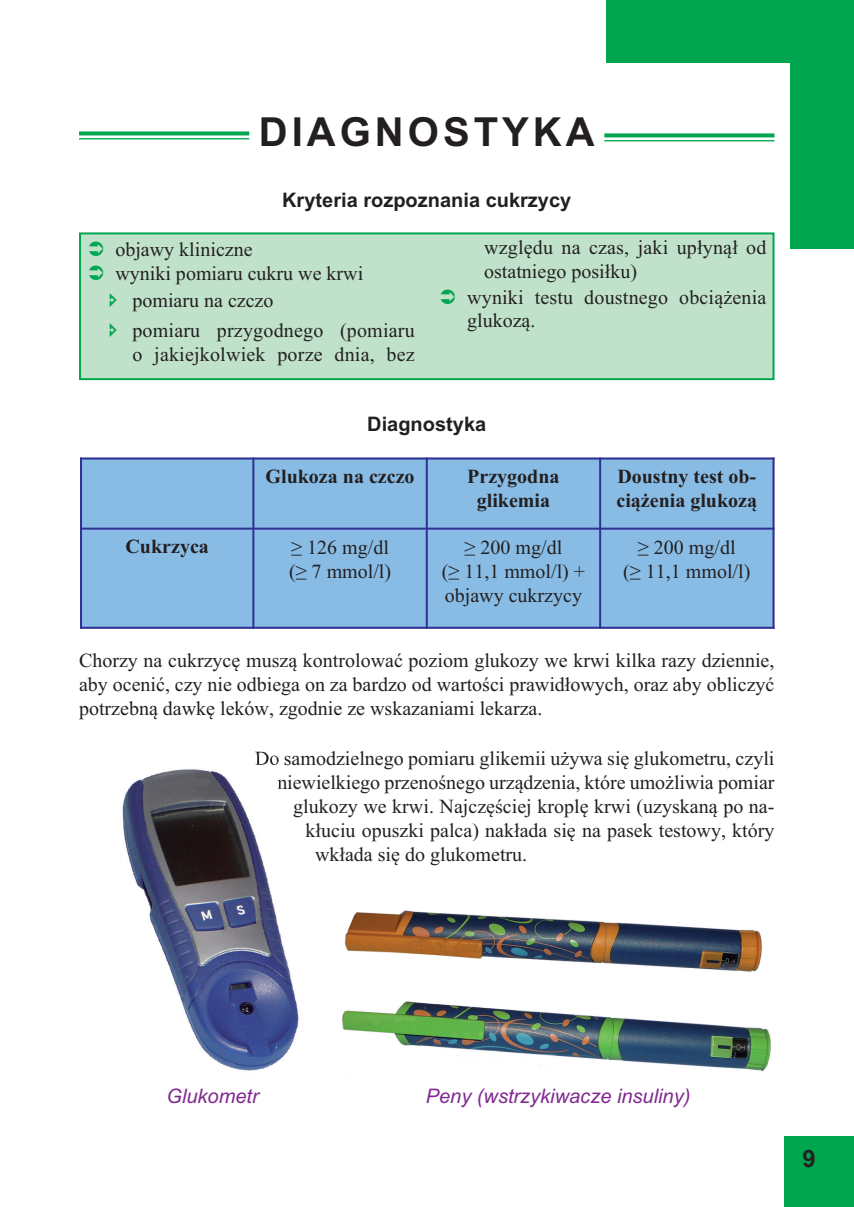
<style>
.page{position:relative;width:854px;height:1207px;background:#fff}
.page>*{position:absolute;margin:0;border:0;box-sizing:border-box;transform-origin:0 0}
.t1{font:700 40px "Arial";letter-spacing:.1em;color:#231f20}
.t2{font:700 24px "Arial";color:#231f20}
.t3{font:20px/24px "Times New Roman";color:#231f20}
.t4{font:700 20px/24px "Times New Roman";color:#231f20;text-align:center}
.t5{font:700 20px "Arial";color:#231f20}
.t6{font:italic 20px "Arial";color:#802990}
</style>
<div class="page">
<div style="left:606px;top:0;width:247px;height:63px;background:#00a54f"></div>
<div style="left:790px;top:0;width:63px;height:248px;background:#00a54f"></div>
<div style="left:784px;top:1136px;width:69px;height:70px;background:#00a54f"></div>
<svg style="left:79px;top:131px;width:170px;height:4px"></svg>
<hr style="left:79px;top:138px;width:170px;height:1px;background:#00a54f">
<svg style="left:604px;top:133px;width:170px;height:4px"></svg>
<hr style="left:604px;top:140px;width:170px;height:1px;background:#00a54f">
<div style="left:81px;top:234px;width:691px;height:144px;background:#c0e2ca"></div>
<div style="left:79px;top:232px;width:695px;height:148px;border:2px solid #00a54f"></div>
<img style="left:122px;top:764px;width:177px;height:307px">
<img style="left:257px;top:755px;width:21px;height:9px">
<svg style="left:277px;top:778px;width:6px;height:10px"></svg>
<img style="left:345px;top:910px;width:417px;height:62px">
<img style="left:342px;top:1001px;width:429px;height:71px">
<div style="left:82px;top:459px;width:170px;height:68px;background:#88bce5"></div>
<div style="left:254px;top:459px;width:172px;height:68px;background:#88bce5"></div>
<div style="left:428px;top:459px;width:171px;height:68px;background:#88bce5"></div>
<div style="left:601px;top:459px;width:171px;height:68px;background:#88bce5"></div>
<div style="left:82px;top:529px;width:170px;height:97px;background:#88bce5"></div>
<div style="left:254px;top:529px;width:172px;height:97px;background:#88bce5"></div>
<div style="left:428px;top:529px;width:171px;height:97px;background:#88bce5"></div>
<div style="left:601px;top:529px;width:171px;height:97px;background:#88bce5"></div>
<hr style="left:80px;top:457px;width:2px;height:171px;background:#2e3092">
<hr style="left:252px;top:457px;width:2px;height:171px;background:#2e3092">
<hr style="left:426px;top:457px;width:2px;height:171px;background:#2e3092">
<hr style="left:599px;top:457px;width:2px;height:171px;background:#2e3092">
<hr style="left:772px;top:457px;width:2px;height:171px;background:#2e3092">
<hr style="left:80px;top:457px;width:694px;height:2px;background:#2e3092">
<hr style="left:80px;top:527px;width:694px;height:2px;background:#2e3092">
<hr style="left:80px;top:626px;width:694px;height:2px;background:#2e3092">
<h1 class="t1" style="left:259px;top:109px;width:337px">DIAGNOSTYKA</h1>
<p class="t5" style="left:282px;top:188px;width:290px">Kryteria rozpoznania cukrzycy</p>
<p class="t3" style="left:115px;top:237px;width:249px">objawy kliniczne<br>wyniki pomiaru cukru we krwi</p>
<p class="t3" style="left:132px;top:286px;width:284px;line-height:29px">pomiaru na czczo<br>pomiaru przygodnego (pomiaru</p>
<p class="t3" style="left:132px;top:342px;width:284px">o jakiejkolwiek porze dnia, bez</p>
<p class="t3" style="left:484px;top:235px;width:284px">względu na czas, jaki upłynął od</p>
<p class="t3" style="left:484px;top:259px;width:154px">ostatniego posiłku)</p>
<p class="t3" style="left:467px;top:285px;width:301px">wyniki testu doustnego obciążenia</p>
<p class="t3" style="left:467px;top:307px;width:70px">glukozą.</p>
<p class="t5" style="left:367px;top:412px;width:120px">Diagnostyka</p>
<p class="t4" style="left:265px;top:464px;width:150px">Glukoza na czczo</p>
<p class="t4" style="left:467px;top:464px;width:94px">Przygodna glikemia</p>
<p class="t4" style="left:616px;top:464px;width:142px;text-align:left">Doustny test ob&shy;ciążenia glukozą</p>
<p class="t4" style="left:125px;top:534px;width:85px">Cukrzyca</p>
<p class="t3" style="left:289px;top:534px;width:104px">≥ 126 mg/dl (≥ 7 mmol/l)</p>
<p class="t3" style="left:441px;top:534px;width:145px;text-align:center">≥ 200 mg/dl<br>(≥ 11,1 mmol/l) + objawy cukrzycy</p>
<p class="t3" style="left:623px;top:534px;width:129px;text-align:center">≥ 200 mg/dl<br>(≥ 11,1 mmol/l)</p>
<p class="t3" style="left:79px;top:647px;width:697px;text-align:justify">Chorzy na cukrzycę muszą kontrolować poziom glukozy we krwi kilka razy dziennie, aby ocenić, czy nie odbiega on za bardzo od wartości prawidłowych, oraz aby obliczyć potrzebną dawkę leków, zgodnie ze wskazaniami lekarza.</p>
<p class="t3" style="left:255px;top:745px;width:521px">Do samodzielnego pomiaru glikemii używa się glukometru, czyli</p>
<p class="t3" style="left:277px;top:769px;width:498px">niewielkiego przenośnego urządzenia, które umożliwia pomiar</p>
<p class="t3" style="left:293px;top:793px;width:482px">glukozy we krwi. Najczęściej kroplę krwi (uzyskaną po na-</p>
<p class="t3" style="left:305px;top:817px;width:470px">kłuciu opuszki palca) nakłada się na pasek testowy, który</p>
<p class="t3" style="left:315px;top:841px;width:214px">wkłada się do glukometru.</p>
<p class="t6" style="left:166px;top:1083px;width:94px">Glukometr</p>
<p class="t6" style="left:426px;top:1083px;width:266px">Peny (wstrzykiwacze insuliny)</p>
<p class="t2" style="left:802px;top:1144px;width:15px">9</p>
</div>
